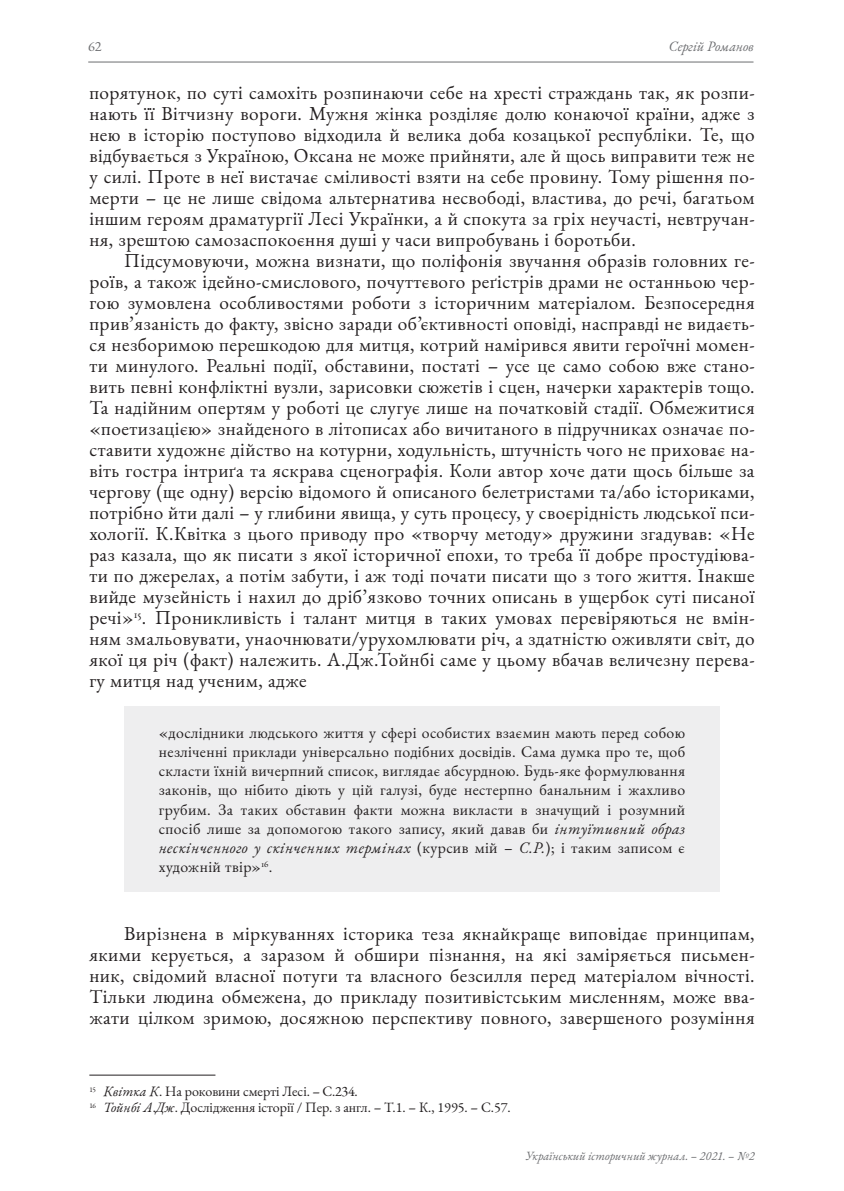
<style>
.page{position:relative;width:844px;height:1191px;background:#fff}
.page>*{position:absolute;margin:0;border:0;box-sizing:border-box;transform-origin:0 0}
.t1{font:19.25px/21px "EB Garamond";letter-spacing:.025em;color:#231f20;text-align:justify}
.t2{font:15.75px/19.2px "EB Garamond";letter-spacing:.025em;color:#231f20;text-align:justify}
.t3{font:14px/15.8px "EB Garamond";color:#231f20}
.t4{font:italic 14px "EB Garamond";color:#6c6d70}
.t5{font:14px "EB Garamond";color:#6c6d70}
.t6{font:italic 12.25px "EB Garamond";color:#6c6d70}
.s1{font-style:italic}
</style>
<div class="page">
<hr style="left:88px;top:62px;width:665px;height:1px;background:#6c6d70">
<div style="left:124px;top:707px;width:595px;height:185px;background:#eeeeef"></div>
<hr style="left:89px;top:1074px;width:126px;height:1px;background:#231f20">
<p class="t5" style="left:88px;top:37px;width:15px">62</p>
<p class="t4" style="left:668px;top:37px;width:86px">Сергій Романов</p>
<p class="t1" style="left:89px;top:82px;width:666px">порятунок, по суті самохіть розпинаючи себе на хресті страждань так, як розпи&shy;нають її Вітчизну вороги. Мужня жінка розділяє долю конаючої країни, адже з нею в історію поступово відходила й велика доба козацької республіки. Те, що відбувається з Україною, Оксана не може прийняти, але й щось виправити теж не у силі. Проте в неї вистачає сміливості взяти на себе провину. Тому рішення по&shy;мерти – це не лише свідома альтернатива несвободі, властива, до речі, багатьом іншим героям драматургії Лесі Українки, а й спокута за гріх неучасті, невтручан&shy;ня, зрештою самозаспокоєння душі у часи випробувань і боротьби.</p>
<p class="t1" style="left:89px;top:250px;width:666px;text-indent:35px">Підсумовуючи, можна визнати, що поліфонія звучання образів головних ге&shy;роїв, а також ідейно-смислового, почуттєвого реґістрів драми не останньою чер&shy;гою зумовлена особливостями роботи з історичним матеріалом. Безпосередня прив’язаність до факту, звісно заради об’єктивності оповіді, насправді не видаєть&shy;ся незборимою перешкодою для митця, котрий намірився явити героїчні момен&shy;ти минулого. Реальні події, обставини, постаті – усе це само собою вже стано&shy;вить певні конфліктні вузли, зарисовки сюжетів і сцен, начерки характерів тощо.<br>Та надійним опертям у роботі це слугує лише на початковій стадії. Обмежитися «поетизацією» знайденого в літописах або вичитаного в підручниках означає по&shy;ставити художнє дійство на котурни, ходульність, штучність чого не приховає на&shy;віть гостра інтриґа та яскрава сценографія. Коли автор хоче дати щось більше за чергову (ще одну) версію відомого й описаного белетристами та/або істориками, потрібно йти далі – у глибини явища, у суть процесу, у своєрідність людської пси&shy;хології. К.Квітка з цього приводу про «творчу методу» дружини згадував: «Не раз казала, що як писати з якої історичної епохи, то треба її добре простудіюва&shy;ти по джерелах, а потім забути, і аж тоді почати писати що з того життя. Інакше вийде музейність і нахил до дріб’язково точних описань в ущербок суті писаної речі»<sup>15</sup>. Проникливість і талант митця в таких умовах перевіряються не вмін&shy;ням змальовувати, унаочнювати/урухомлювати річ, а здатністю оживляти світ, до якої ця річ (факт) належить. А.Дж.Тойнбі саме у цьому вбачав величезну перева&shy;гу митця над ученим, адже</p>
<p class="t2" style="left:159px;top:723px;width:527px">«дослідники людського життя у сфері особистих взаємин мають перед собою незліченні приклади універсально подібних досвідів. Сама думка про те, щоб скласти їхній вичерпний список, виглядає абсурдною. Будь-яке формулювання законів, що нібито діють у цій галузі, буде нестерпно банальним і жахливо грубим. За таких обставин факти можна викласти в значущий і розумний спосіб лише за допомогою такого запису, який давав би <span class="s1">інтуїтивний образ нескінченного у скінченних термінах</span> (курсив мій – <span class="s1">С.Р.</span>); і таким записом є художній твір»<sup>16</sup>.</p>
<p class="t1" style="left:89px;top:922px;width:666px;text-indent:35px">Вирізнена в міркуваннях історика теза якнайкраще виповідає принципам, якими керується, а заразом й обшири пізнання, на які заміряється письмен&shy;ник, свідомий власної потуги та власного безсилля перед матеріалом вічності.<br>Тільки людина обмежена, до прикладу позитивістським мисленням, може вва&shy;жати цілком зримою, досяжною перспективу повного, завершеного розуміння</p>
<p class="t3" style="left:89px;top:1083px;width:423px"><sup>15</sup> <span class="s1">Квітка К</span>. На роковини смерті Лесі. – С.234.<br><sup>16</sup> <span class="s1">Тойнбі А</span>.<span class="s1">Дж</span>. Дослідження історії / Пер. з англ. – Т.1. – К., 1995. – С.57.</p>
<p class="t6" style="left:525px;top:1148px;width:230px">Український історичний журнал. – 2021. – №2</p>
</div>
